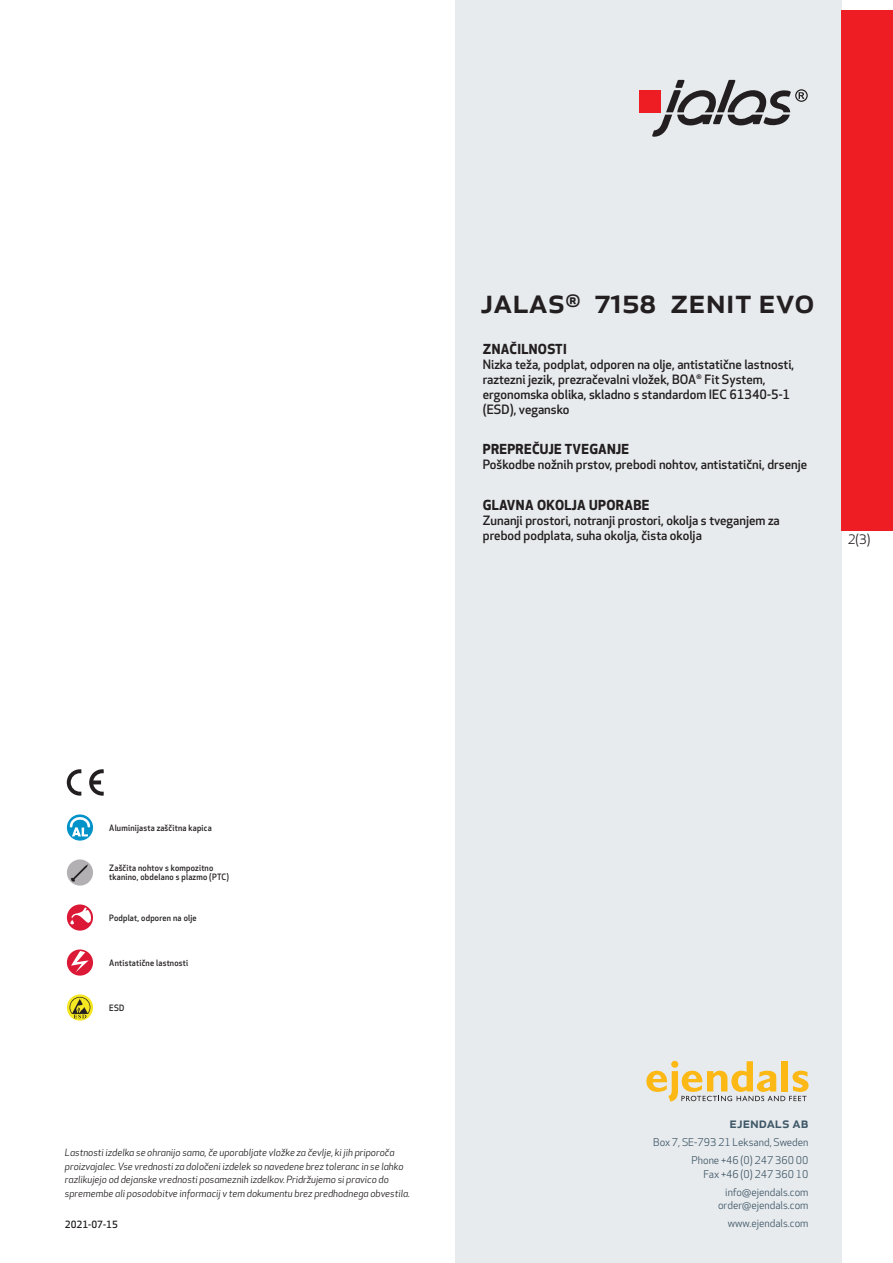
<style>
.page{position:relative;width:893px;height:1263px;background:#fff}
.page>*{position:absolute;margin:0;border:0;box-sizing:border-box;transform-origin:0 0}
.prodname{font:500 34.5px "Apex New";color:#231f20}
.t1{font:500 15px "Apex New";color:#405968}
.Funktion_body{font:700 13.5px "Apex New";letter-spacing:.025em;color:#231f20}
.t2{font:12.75px "Apex New";color:#231f20}
.Funktion_body-2{font:500 12.6px/15px "Apex New";color:#231f20}
.t3{font:10.5px/18px "Apex New";color:#405968;text-align:right}
.t4{font:italic 9.75px/13.5px "Apex New";color:#231f20}
.t5{font:500 9.75px "Apex New";color:#231f20}
.Funktion_body-3{font:500 8.55px/9px "Apex New";letter-spacing:.025em;color:#231f20;scale:.95 1}
</style>
<div class="page">
<div style="left:455px;top:0;width:387px;height:1263px;background:#e8ebee"></div>
<svg style="left:646px;top:1061px;width:162px;height:40px"></svg>
<div style="left:842px;top:11px;width:51px;height:520px;background:#ee1d23"></div>
<div style="left:639px;top:90px;width:22px;height:22px;background:#ee1d23"></div>
<svg style="left:652px;top:80px;width:156px;height:57px"></svg>
<svg style="left:67px;top:814px;width:26px;height:27px"></svg>
<svg style="left:70px;top:817px;width:20px;height:19px"></svg>
<div style="left:67px;top:859px;width:26px;height:27px;background:#b3b0b3;border-radius:50%"></div>
<svg style="left:71px;top:864px;width:17px;height:18px"></svg>
<svg style="left:67px;top:904px;width:26px;height:27px"></svg>
<svg style="left:70px;top:907px;width:21px;height:17px"></svg>
<svg style="left:67px;top:949px;width:26px;height:27px"></svg>
<svg style="left:71px;top:951px;width:18px;height:21px"></svg>
<svg style="left:67px;top:994px;width:26px;height:26px"></svg>
<svg style="left:70px;top:997px;width:20px;height:21px"></svg>
<svg style="left:89px;top:769px;width:15px;height:27px"></svg>
<svg style="left:67px;top:769px;width:14px;height:27px"></svg>
<p class="prodname" style="left:480px;top:277px;width:336px">JALAS<sup>®</sup> 7158 ZENIT EVO</p>
<p class="Funktion_body" style="left:483px;top:339px;width:85px">ZNAČILNOSTI</p>
<p class="Funktion_body-2" style="left:483px;top:356px;width:313px">Nizka teža, podplat, odporen na olje, antistatične lastnosti, raztezni jezik, prezračevalni vložek, BOA<sup>®</sup> Fit System, ergonomska oblika, skladno s standardom IEC 61340-5-1 (ESD), vegansko</p>
<p class="Funktion_body" style="left:483px;top:440px;width:148px">PREPREČUJE TVEGANJE</p>
<p class="Funktion_body-2" style="left:483px;top:457px;width:326px">Poškodbe nožnih prstov, prebodi nohtov, antistatični, drsenje</p>
<p class="Funktion_body" style="left:483px;top:495px;width:168px">GLAVNA OKOLJA UPORABE</p>
<p class="Funktion_body-2" style="left:483px;top:513px;width:298px">Zunanji prostori, notranji prostori, okolja s tveganjem za prebod podplata, suha okolja, čista okolja</p>
<p class="t2" style="left:848px;top:531px;width:24px">2(3)</p>
<p class="Funktion_body-3" style="left:109px;top:823px;width:109px">Aluminijasta zaščitna kapica</p>
<p class="Funktion_body-3" style="left:109px;top:864px;width:127px">Zaščita nohtov s kompozitno tkanino, obdelano s plazmo (PTC)</p>
<p class="Funktion_body-3" style="left:109px;top:913px;width:93px">Podplat, odporen na olje</p>
<p class="Funktion_body-3" style="left:109px;top:958px;width:85px">Antistatične lastnosti</p>
<p class="Funktion_body-3" style="left:109px;top:1003px;width:17px">ESD</p>
<p class="t4" style="left:65px;top:1146px;width:347px">Lastnosti izdelka se ohranijo samo, če uporabljate vložke za čevlje, ki jih priporoča proizvajalec. Vse vrednosti za določeni izdelek so navedene brez toleranc in se lahko razlikujejo od dejanske vrednosti posameznih izdelkov. Pridržujemo si pravico do spremembe ali posodobitve informacij v tem dokumentu brez predhodnega obvestila.</p>
<p class="t5" style="left:65px;top:1218px;width:54px">2021-07-15</p>
<p class="t1" style="left:729px;top:1113px;width:80px">ejendals ab</p>
<p class="t3" style="left:653px;top:1133px;width:157px">Box 7, SE-793 21 Leksand, Sweden<br>Phone +46 (0) 247 360 00</p>
<p class="t3" style="left:703px;top:1165px;width:107px">Fax +46 (0) 247 360 10 info@ejendals.com</p>
<p class="t3" style="left:718px;top:1196px;width:92px">order@ejendals.com</p>
<p class="t3" style="left:728px;top:1215px;width:82px">www.ejendals.com</p>
</div>
